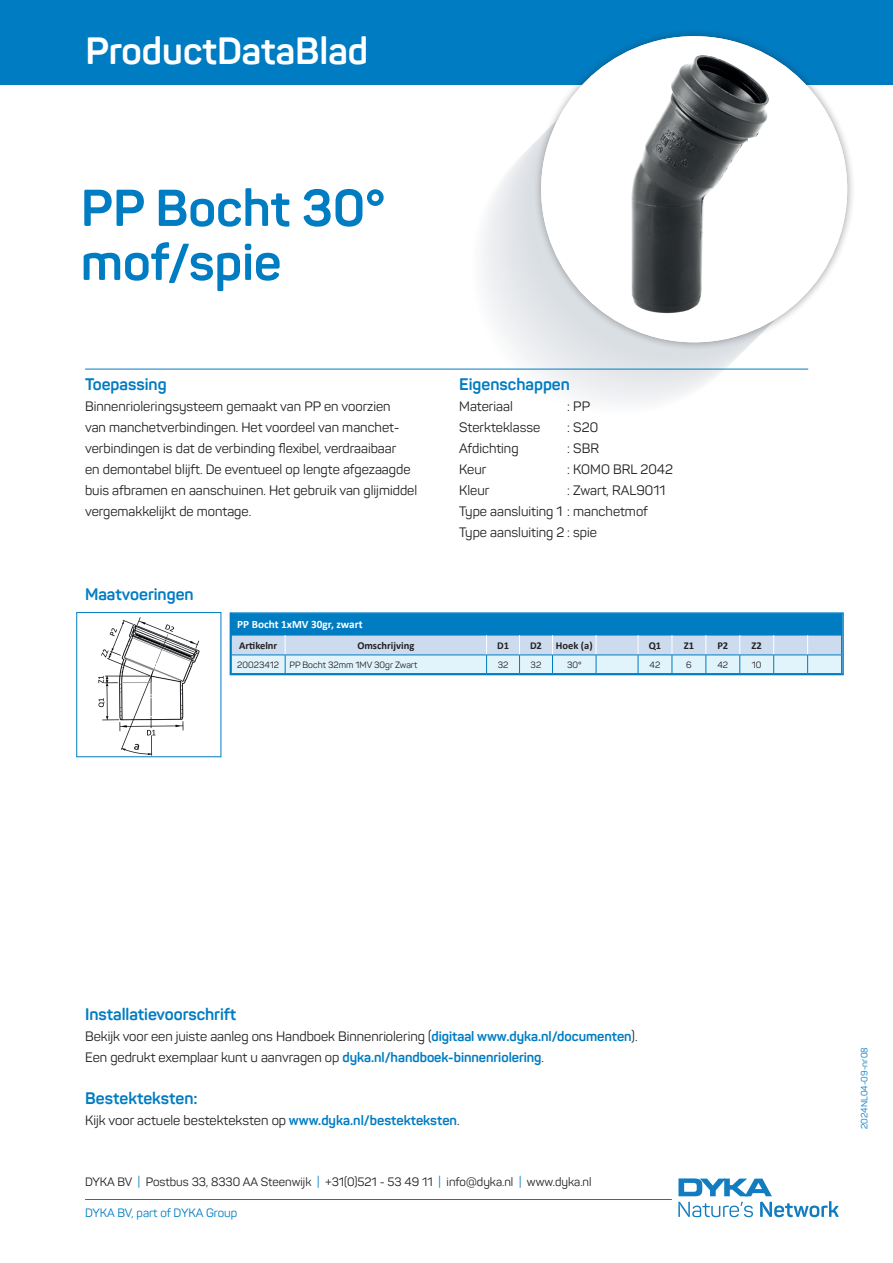
<style>
.page{position:relative;width:893px;height:1263px;background:#fff}
.page>*{position:absolute;margin:0;border:0;box-sizing:border-box;transform-origin:0 0}
.t1{font:700 51px/54px "Panton";color:#007cc2}
.t2{font:700 37.5px "Panton";color:#fff}
.t3{font:700 16.5px "Panton";color:#007cc2}
.t4{font:13.5px/21px "Panton";color:#231f20}
.t5{font:12px "Panton";color:#231f20}
.t6{font:12px "Panton";color:#007cc2}
.t7{font:700 11.25px "Calibri";color:#fff}
.t8{font:700 10.5px "Calibri";color:#231f20}
.t9{font:9px "Panton";color:#231f20}
.t10{font:9px "Panton";color:#007cc2}
.s1{font-weight:700;color:#007cc2}
.s2{color:#007cc2}
</style>
<div class="page">
<div style="left:0;top:0;width:893px;height:85px;background:#007cc2"></div>
<hr style="left:85px;top:1199px;width:587px;height:1px;background:#007cc2">
<svg style="left:678px;top:1178px;width:161px;height:39px"></svg>
<svg style="left:233px;top:615px;width:608px;height:57px;background:#84bee1"></svg>
<hr style="left:231px;top:655px;width:54px;height:1px;background:#007cc2">
<hr style="left:285px;top:655px;width:202px;height:1px;background:#007cc2">
<hr style="left:487px;top:655px;width:32px;height:1px;background:#007cc2">
<hr style="left:519px;top:655px;width:33px;height:1px;background:#007cc2">
<hr style="left:552px;top:655px;width:44px;height:1px;background:#007cc2">
<hr style="left:596px;top:655px;width:42px;height:1px;background:#007cc2">
<hr style="left:638px;top:655px;width:34px;height:1px;background:#007cc2">
<hr style="left:672px;top:655px;width:34px;height:1px;background:#007cc2">
<hr style="left:706px;top:655px;width:34px;height:1px;background:#007cc2">
<hr style="left:740px;top:655px;width:34px;height:1px;background:#007cc2">
<hr style="left:774px;top:655px;width:34px;height:1px;background:#007cc2">
<hr style="left:808px;top:655px;width:34px;height:1px;background:#007cc2">
<div style="left:230px;top:612px;width:614px;height:63px;border:2px solid #007cc2"></div>
<img style="left:98px;top:617px;width:102px;height:138px">
<div style="left:533px;top:28px;width:322px;height:322px;background:#231f20;opacity:.4"></div>
<img style="left:541px;top:36px;width:306px;height:306px;border-radius:153px">
<hr style="left:85px;top:369px;width:723px;height:1px;background:#007cc2">
<h2 class="t2" style="left:85px;top:27px;width:284px">ProductDataBlad</h2>
<h1 class="t1" style="left:81px;top:181px;width:306px">PP Bocht 30° mof/spie</h1>
<p class="t3" style="left:85px;top:374px;width:83px">Toepassing</p>
<p class="t4" style="left:85px;top:396px;width:334px">Binnenrioleringsysteem gemaakt van PP en voorzien<br>van manchetverbindingen. Het voordeel van manchet&shy;verbindingen is dat de verbinding flexibel, verdraaibaar<br>en demontabel blijft. De eventueel op lengte afgezaagde buis afbramen en aanschuinen. Het gebruik van glijmiddel vergemakkelijkt de montage.</p>
<p class="t3" style="left:85px;top:584px;width:110px">Maatvoeringen</p>
<p class="t3" style="left:459px;top:374px;width:112px">Eigenschappen</p>
<p class="t4" style="left:459px;top:396px;width:55px">Materiaal</p>
<p class="t4" style="left:567px;top:396px;width:24px">: PP</p>
<p class="t4" style="left:459px;top:417px;width:82px">Sterkteklasse</p>
<p class="t4" style="left:567px;top:417px;width:32px">: S20</p>
<p class="t4" style="left:459px;top:438px;width:61px">Afdichting</p>
<p class="t4" style="left:567px;top:438px;width:33px">: SBR</p>
<p class="t4" style="left:459px;top:459px;width:29px">Keur</p>
<p class="t4" style="left:567px;top:459px;width:107px">: KOMO BRL 2042</p>
<p class="t4" style="left:459px;top:480px;width:32px">Kleur</p>
<p class="t4" style="left:459px;top:480px;width:208px;text-indent:108px">: Zwart, RAL9011<br>Type aansluiting 1 : manchetmof<br>Type aansluiting 2 : spie</p>
<p class="t7" style="left:237px;top:617px;width:127px">PP Bocht 1xMV 30gr, zwart</p>
<p class="t8" style="left:239px;top:638px;width:40px">Artikelnr</p>
<p class="t8" style="left:357px;top:638px;width:59px">Omschrijving</p>
<p class="t8" style="left:497px;top:638px;width:13px">D1</p>
<p class="t8" style="left:530px;top:638px;width:13px">D2</p>
<p class="t8" style="left:556px;top:638px;width:38px">Hoek (a)</p>
<p class="t8" style="left:649px;top:638px;width:14px">Q1</p>
<p class="t8" style="left:684px;top:638px;width:12px">Z1</p>
<p class="t8" style="left:717px;top:638px;width:12px">P2</p>
<p class="t8" style="left:752px;top:638px;width:12px">Z2</p>
<p class="t9" style="left:237px;top:659px;width:181px">20023412 PP Bocht 32mm 1MV 30gr Zwart</p>
<p class="t9" style="left:498px;top:659px;width:12px">32</p>
<p class="t9" style="left:531px;top:659px;width:12px">32</p>
<p class="t9" style="left:567px;top:659px;width:16px">30°</p>
<p class="t9" style="left:650px;top:659px;width:12px">42</p>
<p class="t9" style="left:686px;top:659px;width:7px">6</p>
<p class="t9" style="left:717px;top:659px;width:12px">42</p>
<p class="t9" style="left:752px;top:659px;width:11px">10</p>
<p class="t3" style="left:85px;top:1004px;width:153px">Installatievoorschrift</p>
<p class="t4" style="left:85px;top:1026px;width:554px">Bekijk voor een juiste aanleg ons Handboek Binnenriolering (<span class="s1">digitaal www.dyka.nl/documenten</span>).<br>Een gedrukt exemplaar kunt u aanvragen op <span class="s1">dyka.nl/handboek-binnenriolering</span>.</p>
<p class="t3" style="left:85px;top:1088px;width:114px">Bestekteksten:</p>
<p class="t4" style="left:85px;top:1110px;width:376px">Kijk voor actuele bestekteksten op <span class="s1">www.dyka.nl/bestekteksten</span>.</p>
<p class="t5" style="left:85px;top:1174px;width:508px">DYKA BV <span class="s2">|</span> Postbus 33, 8330 AA Steenwijk <span class="s2">|</span> +31(0)521 - 53 49 11 <span class="s2">|</span> info@dyka.nl <span class="s2">|</span> www.dyka.nl</p>
<p class="t6" style="left:85px;top:1205px;width:154px">DYKA BV, part of DYKA Group</p>
<p class="t10" style="left:859px;top:1129px;width:83px;rotate:-90deg">2024NL04-09-nr08</p>
</div>
